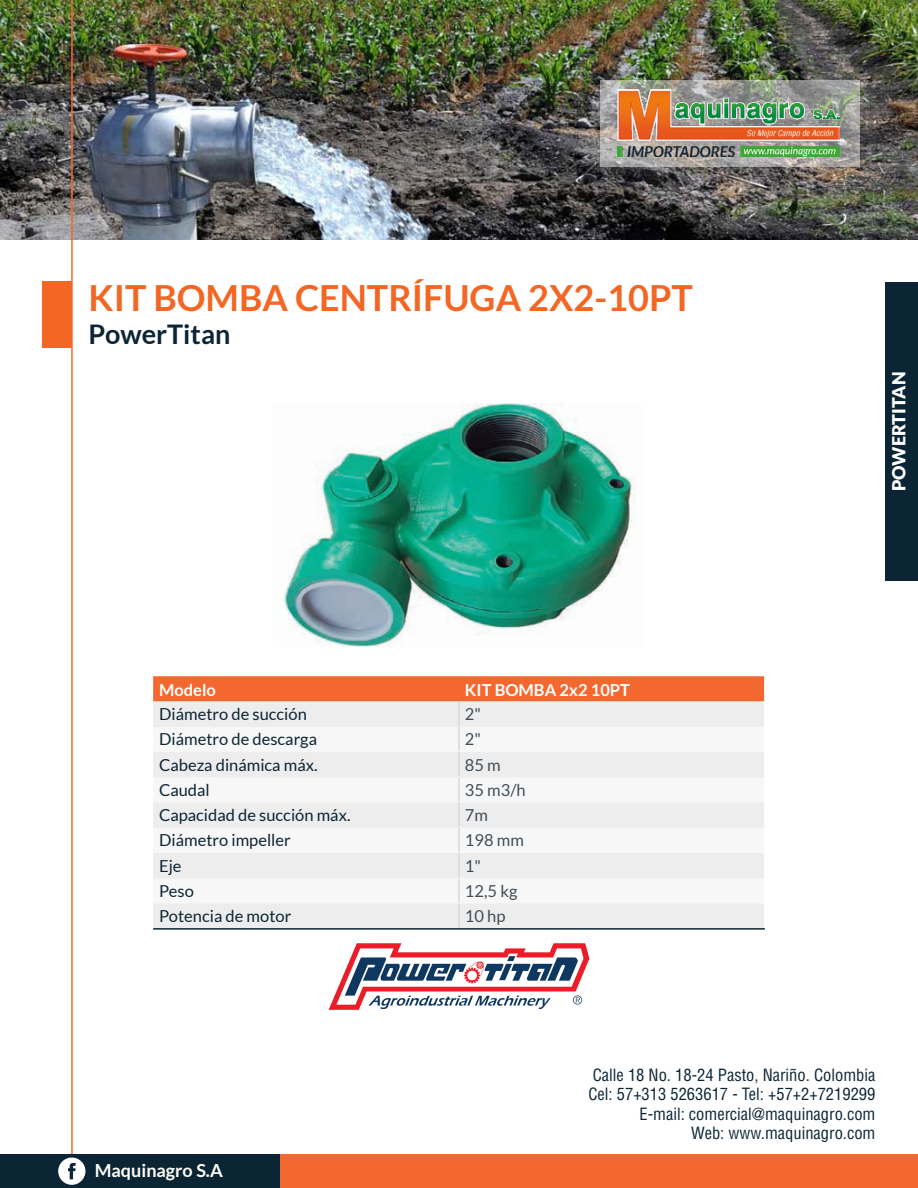
<style>
.page{position:relative;width:918px;height:1188px;background:#fff}
.page>*{position:absolute;margin:0;border:0;box-sizing:border-box;transform-origin:0 0}
.t1{font:700 36px "Lato";color:#f36623}
.t2{font:700 27px "Lato";color:#0c2534}
.t3{font:700 18px "Lato";color:#fffef8}
.t4{font:900 18px "Lato";color:#fff}
.t5{font:condensed 16.5px/19.5px "Helvetica LT Std";color:#0c2534;text-align:right}
.t6{font:16.5px "Lato";color:#0c2534}
.t7{font:16.5px "Lato";color:#424d57}
.t8{font:700 16.5px "Lato";color:#fff}
</style>
<div class="page">
<img style="left:0;top:0;width:918px;height:240px">
<div style="left:43px;top:281px;width:29px;height:67px;background:#f36623"></div>
<div style="left:885px;top:282px;width:33px;height:299px;background:#0c2534"></div>
<hr style="left:71px;top:0;width:2px;height:1177px;background:#f2682f">
<div style="left:0;top:1154px;width:918px;height:34px;background:#f2682f"></div>
<div style="left:0;top:1154px;width:280px;height:34px;background:#0c2534"></div>
<svg style="left:600px;top:81px;width:260px;height:86px;background:#a4a59e"></svg>
<img style="left:617px;top:90px;width:222px;height:66px">
<svg style="left:58px;top:1158px;width:27px;height:27px"></svg>
<svg style="left:153px;top:676px;width:611px;height:26px;background:#f26d36"></svg>
<div style="left:153px;top:702px;width:611px;height:226px;background:#ededed"></div>
<svg style="left:153px;top:727px;width:611px;height:176px"></svg>
<hr style="left:458px;top:702px;width:2px;height:23px;background:#d9d9d9">
<hr style="left:458px;top:727px;width:2px;height:24px;background:#d9d9d9">
<hr style="left:458px;top:752px;width:2px;height:24px;background:#d9d9d9">
<hr style="left:458px;top:777px;width:2px;height:25px;background:#d9d9d9">
<hr style="left:458px;top:802px;width:2px;height:24px;background:#d9d9d9">
<hr style="left:458px;top:828px;width:2px;height:24px;background:#d9d9d9">
<hr style="left:458px;top:853px;width:2px;height:24px;background:#d9d9d9">
<hr style="left:458px;top:878px;width:2px;height:25px;background:#d9d9d9">
<hr style="left:458px;top:903px;width:2px;height:25px;background:#d9d9d9">
<hr style="left:153px;top:725px;width:306px;height:2px;background:#ededed">
<hr style="left:459px;top:725px;width:305px;height:2px;background:#ededed">
<hr style="left:153px;top:776px;width:306px;height:1px;background:#ededed">
<hr style="left:459px;top:776px;width:305px;height:1px;background:#ededed">
<hr style="left:153px;top:826px;width:306px;height:2px;background:#ededed">
<hr style="left:459px;top:826px;width:305px;height:2px;background:#ededed">
<hr style="left:153px;top:877px;width:306px;height:1px;background:#ededed">
<hr style="left:459px;top:877px;width:305px;height:1px;background:#ededed">
<hr style="left:153px;top:751px;width:306px;height:1px;background:#f7f7f7">
<hr style="left:459px;top:751px;width:305px;height:1px;background:#f7f7f7">
<hr style="left:153px;top:802px;width:306px;height:1px;background:#f7f7f7">
<hr style="left:459px;top:802px;width:305px;height:1px;background:#f7f7f7">
<hr style="left:153px;top:852px;width:306px;height:1px;background:#f7f7f7">
<hr style="left:459px;top:852px;width:305px;height:1px;background:#f7f7f7">
<hr style="left:153px;top:903px;width:306px;height:1px;background:#f7f7f7">
<hr style="left:459px;top:903px;width:305px;height:1px;background:#f7f7f7">
<hr style="left:153px;top:928px;width:306px;height:2px;background:#0c2534">
<hr style="left:459px;top:928px;width:306px;height:2px;background:#0c2534">
<svg style="left:329px;top:943px;width:260px;height:67px"></svg>
<img style="left:281px;top:404px;width:355px;height:243px">
<h1 class="t1" style="left:89px;top:278px;width:606px">KIT BOMBA CENTRÍFUGA 2X2-10PT</h1>
<h2 class="t2" style="left:89px;top:319px;width:143px">PowerTitan</h2>
<p class="t4" style="left:888px;top:491px;width:121px;rotate:-90deg">POWERTITAN</p>
<p class="t8" style="left:159px;top:680px;width:58px">Modelo</p>
<p class="t8" style="left:465px;top:680px;width:167px">KIT BOMBA 2x2 10PT</p>
<p class="t6" style="left:159px;top:705px;width:149px">Diámetro de succión</p>
<p class="t7" style="left:465px;top:705px;width:18px">2"</p>
<p class="t6" style="left:159px;top:730px;width:159px">Diámetro de descarga</p>
<p class="t7" style="left:465px;top:730px;width:18px">2"</p>
<p class="t6" style="left:159px;top:755px;width:160px">Cabeza dinámica máx.</p>
<p class="t7" style="left:465px;top:755px;width:37px">85 m</p>
<p class="t6" style="left:159px;top:781px;width:52px">Caudal</p>
<p class="t7" style="left:465px;top:781px;width:62px">35 m3/h</p>
<p class="t6" style="left:159px;top:806px;width:193px">Capacidad de succión máx.</p>
<p class="t7" style="left:465px;top:806px;width:25px">7m</p>
<p class="t6" style="left:159px;top:831px;width:133px">Diámetro impeller</p>
<p class="t7" style="left:465px;top:831px;width:60px">198 mm</p>
<p class="t6" style="left:159px;top:857px;width:24px">Eje</p>
<p class="t7" style="left:465px;top:857px;width:18px">1"</p>
<p class="t6" style="left:159px;top:882px;width:36px">Peso</p>
<p class="t7" style="left:465px;top:882px;width:54px">12,5 kg</p>
<p class="t6" style="left:159px;top:907px;width:134px">Potencia de motor</p>
<p class="t7" style="left:465px;top:907px;width:42px">10 hp</p>
<p class="t3" style="left:95px;top:1160px;width:129px">Maquinagro S.A</p>
<p class="t5" style="left:588px;top:1065px;width:289px">Calle 18 No. 18-24 Pasto, Nariño. Colombia Cel: 57+313 5263617 - Tel: +57+2+7219299<br>E-mail: comercial@maquinagro.com<br>Web: www.maquinagro.com</p>
</div>
